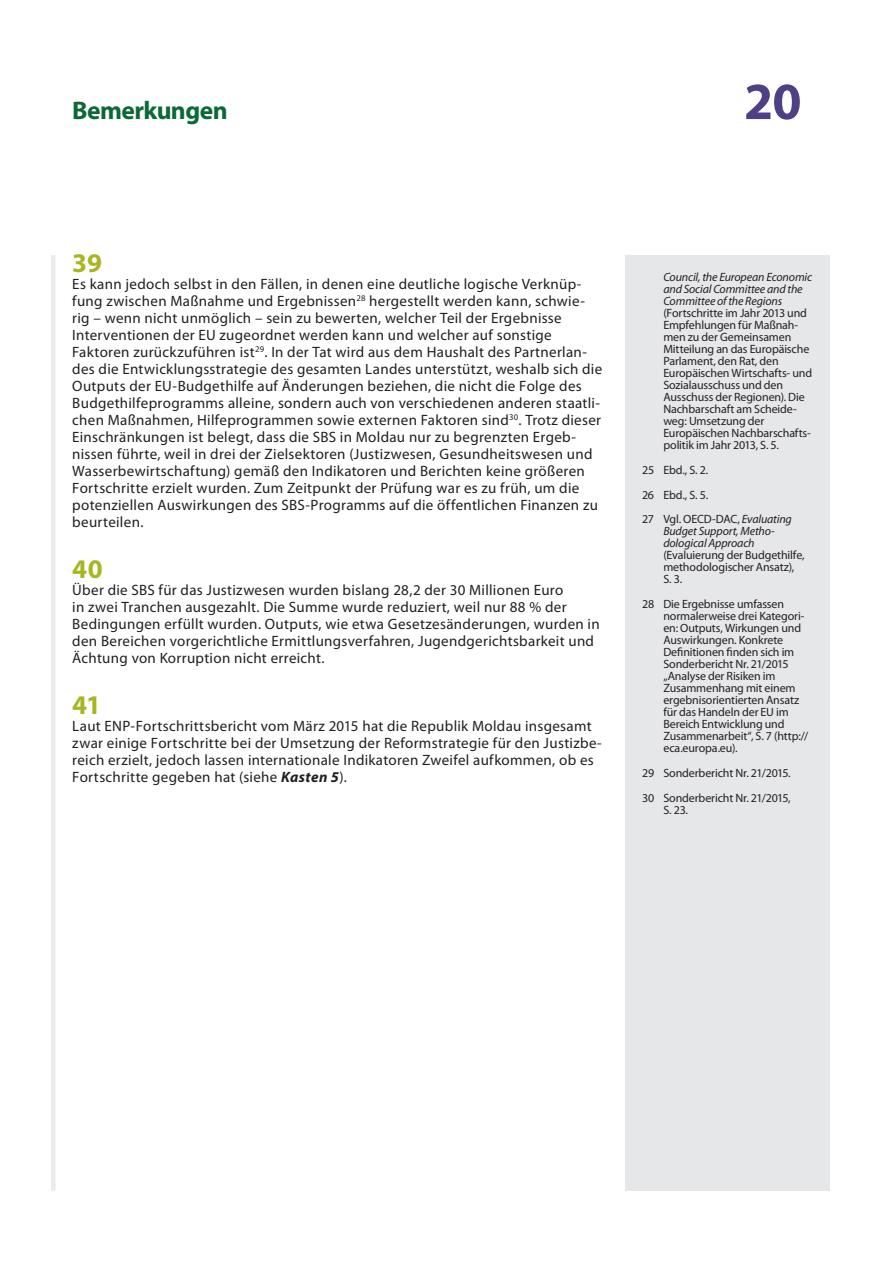
<style>
.page{position:relative;width:893px;height:1263px;background:#fff}
.page>*{position:absolute;margin:0;border:0;box-sizing:border-box;transform-origin:0 0}
.t1{font:700 52.5px "Myriad Pro";color:#4f4085}
.E_05_-_CHAP__1__TEXT{font:700 27px "Myriad Pro";color:#a7b621}
.t2{font:700 25.5px "Myriad Pro";letter-spacing:-.02em;color:#0b6938}
.E_05_-_CHAP__1__TEXT-2{font:15px/17px "Myriad Pro";letter-spacing:.02em;color:#231f20}
.E_08_-_CHAP__FOOTNOT{font:12px/12px "Myriad Pro";letter-spacing:-.01em;color:#231f20}
.s1{font-weight:700;font-style:italic}
.s2{font-style:italic}
</style>
<div class="page">
<div style="left:51px;top:255px;width:5px;height:936px;background:#ebebeb"></div>
<div style="left:625px;top:255px;width:204px;height:936px;background:#e6e7e9"></div>
<h3 class="t2" style="left:72px;top:94px;width:157px">Bemerkungen</h3>
<h1 class="t1" style="left:744px;top:67px;width:59px">20</h1>
<p class="E_05_-_CHAP__1__TEXT" style="left:72px;top:245px;width:31px">39</p>
<p class="E_05_-_CHAP__1__TEXT-2" style="left:72px;top:275px;width:531px">Es kann jedoch selbst in den Fällen, in denen eine deutliche logische Verknüp&shy;fung zwischen Maßnahme und Ergebnissen<sup>28</sup> hergestellt werden kann, schwie&shy;rig – wenn nicht unmöglich – sein zu bewerten, welcher Teil der Ergebnisse Interventionen der EU zugeordnet werden kann und welcher auf sonstige Faktoren zurückzuführen ist<sup>29</sup>. In der Tat wird aus dem Haushalt des Partnerlan&shy;des die Entwicklungsstrategie des gesamten Landes unterstützt, weshalb sich die Outputs der EU-Budgethilfe auf Änderungen beziehen, die nicht die Folge des Budgethilfeprogramms alleine, sondern auch von verschiedenen anderen staatli&shy;chen Maßnahmen, Hilfeprogrammen sowie externen Faktoren sind<sup>30</sup>. Trotz dieser Einschränkungen ist belegt, dass die SBS in Moldau nur zu begrenzten Ergeb&shy;nissen führte, weil in drei der Zielsektoren (Justizwesen, Gesundheitswesen und Wasserbewirtschaftung) gemäß den Indikatoren und Berichten keine größeren Fortschritte erzielt wurden. Zum Zeitpunkt der Prüfung war es zu früh, um die potenziellen Auswirkungen des SBS-Programms auf die öffentlichen Finanzen zu beurteilen.</p>
<p class="E_05_-_CHAP__1__TEXT" style="left:72px;top:552px;width:32px">40</p>
<p class="E_05_-_CHAP__1__TEXT-2" style="left:72px;top:582px;width:529px">Über die SBS für das Justizwesen wurden bislang 28,2 der 30 Millionen Euro<br>in zwei Tranchen ausgezahlt. Die Summe wurde reduziert, weil nur 88 % der Bedingungen erfüllt wurden. Outputs, wie etwa Gesetzesänderungen, wurden in den Bereichen vorgerichtliche Ermittlungsverfahren, Jugendgerichtsbarkeit und Ächtung von Korruption nicht erreicht.</p>
<p class="E_05_-_CHAP__1__TEXT" style="left:72px;top:688px;width:30px">41</p>
<p class="E_05_-_CHAP__1__TEXT-2" style="left:72px;top:718px;width:531px">Laut ENP-Fortschrittsbericht vom März 2015 hat die Republik Moldau insgesamt zwar einige Fortschritte bei der Umsetzung der Reformstrategie für den Justizbe&shy;reich erzielt, jedoch lassen internationale Indikatoren Zweifel aufkommen, ob es Fortschritte gegeben hat (siehe <span class="s1">Kasten 5</span>).</p>
<p class="E_08_-_CHAP__FOOTNOT" style="left:663px;top:271px;width:150px"><span class="s2">Council, the European Economic and Social Committee and the<br>Committee of the Regions </span>(Fortschritte im Jahr 2013 und<br>Empfehlungen für Maßnah&shy;men zu der Gemeinsamen<br>Mitteilung an das Europäische<br>Parlament, den Rat, den<br>Europäischen Wirtschafts- und<br>Sozialausschuss und den<br>Ausschuss der Regionen). Die<br>Nachbarschaft am Scheide&shy;weg: Umsetzung der<br>Europäischen Nachbarschafts&shy;politik im Jahr 2013, S. 5.</p>
<p class="E_08_-_CHAP__FOOTNOT" style="left:642px;top:464px;width:68px">25 Ebd., S. 2.</p>
<p class="E_08_-_CHAP__FOOTNOT" style="left:642px;top:488px;width:68px">26 Ebd., S. 5.</p>
<p class="E_08_-_CHAP__FOOTNOT" style="left:663px;top:513px;width:143px;text-indent:-21px">27 Vgl. OECD-DAC, <span class="s2">Evaluating<br>Budget Support, Metho&shy;dological Approach </span>(Evaluierung der Budgethilfe, methodologischer Ansatz),<br>S. 3.</p>
<p class="E_08_-_CHAP__FOOTNOT" style="left:663px;top:598px;width:146px;text-indent:-21px">28 Die Ergebnisse umfassen normalerweise drei Kategori&shy;en: Outputs, Wirkungen und<br>Auswirkungen. Konkrete<br>Definitionen finden sich im<br>Sonderbericht Nr. 21/2015 „Analyse der Risiken im<br>Zusammenhang mit einem ergebnisorientierten Ansatz für das Handeln der EU im<br>Bereich Entwicklung und<br>Zusammenarbeit“, S. 7 (http:// eca.europa.eu).</p>
<p class="E_08_-_CHAP__FOOTNOT" style="left:642px;top:767px;width:150px">29 Sonderbericht Nr. 21/2015.</p>
<p class="E_08_-_CHAP__FOOTNOT" style="left:663px;top:791px;width:129px;text-indent:-21px">30 Sonderbericht Nr. 21/2015,<br>S. 23.</p>
</div>
